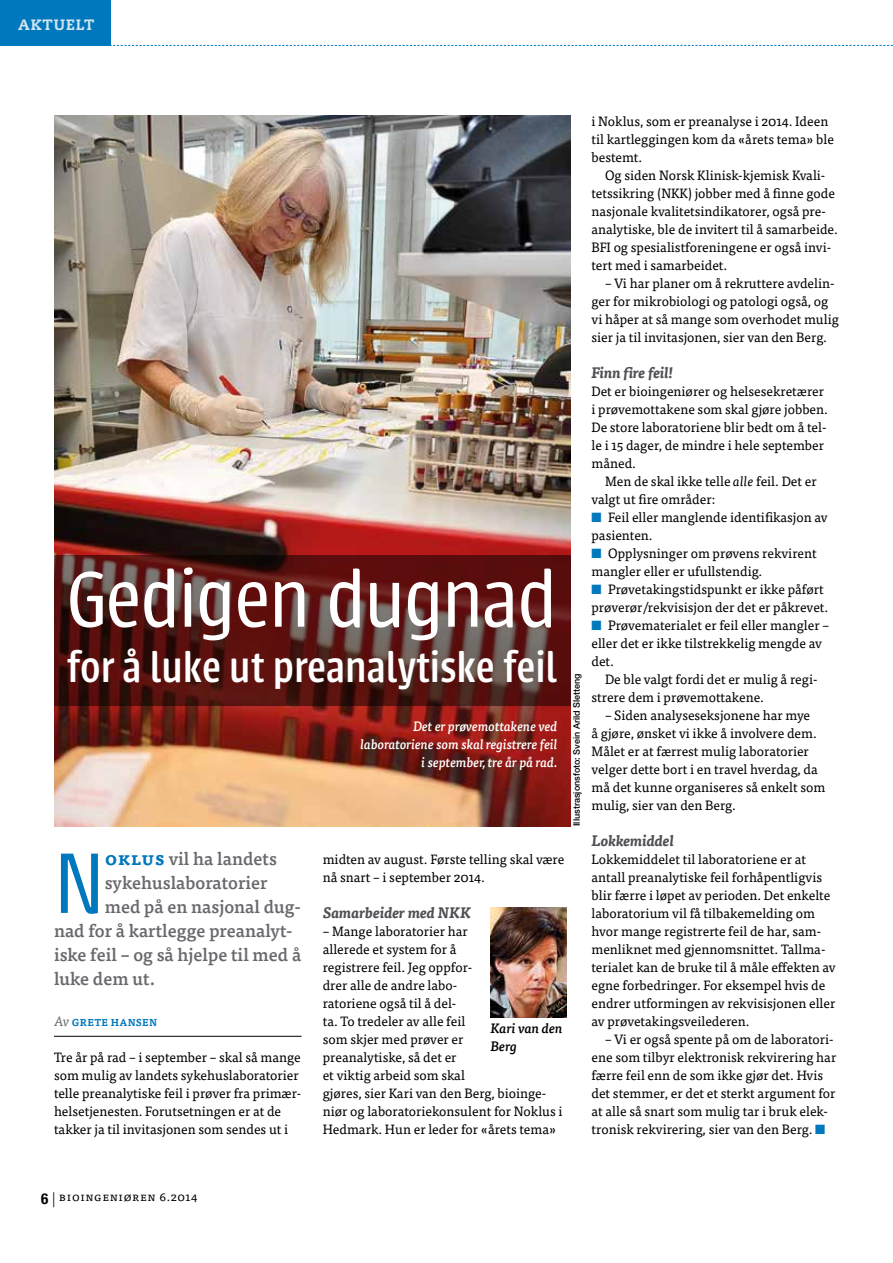
<style>
.page{position:relative;width:893px;height:1263px;background:#fff}
.page>*{position:absolute;margin:0;border:0;box-sizing:border-box;transform-origin:0 0}
.t1{font:300 94.65px "Urbana";color:#0078be}
.t2{font:300 87px "Urbana";letter-spacing:-.02em;color:#fff}
.t3{font:500 46.5px "Urbana";color:#fff;scale:.96 1}
.t4{font:500 18px "Tisa Pro";color:#69686d}
.t5{font:italic 700 15px "Tisa Pro";color:#504f54}
.t6{font:800 15px "Caecilia LT Std";letter-spacing:.065em;color:#d3e5ef}
.t7{font:13.5px/18px "Tisa Pro";color:#000}
.t8{font:italic 500 13.5px/18px "Tisa Pro";color:#fff;text-align:right;scale:.95 1}
.t9{font:italic 500 13.5px/18px "Tisa Pro";color:#000}
.t10{font:12px "Tisa Pro";letter-spacing:.05em;color:#000}
.t11{font:700 9.9px "Tisa Pro";letter-spacing:.03em;color:#0078be}
.t12{font:500 9px "Helvetica Neue LT Pro";color:#000}
.s1{font-weight:700;color:#0078be}
.s2{font-weight:400;font-style:italic;font-size:13.5px;color:#69686d}
.s3{font-style:italic}
.s4{color:#0078be}
.s5{font-family:"Helvetica Neue LT Pro";font-weight:700;font-stretch:condensed;font-size:15px}
.s6{font-family:"Helvetica Neue LT Pro";font-weight:300;font-size:15px}
</style>
<div class="page">
<div style="left:0;top:0;width:111px;height:46px;background:#0078be"></div>
<svg style="left:111px;top:45px;width:782px;height:1px"></svg>
<hr style="left:54px;top:1036px;width:247px;height:1px;background:#000">
<img style="left:54px;top:116px;width:516px;height:710px">
<img style="left:490px;top:908px;width:77px;height:109px">
<svg style="left:54px;top:555px;width:516px;height:151px;background:#571f1c"></svg>
<p class="t6" style="left:18px;top:15px;width:78px">AKTUELT</p>
<h2 class="t2" style="left:67px;top:554px;width:492px">Gedigen dugnad</h2>
<h3 class="t3" style="left:67px;top:642px;width:512px">for å luke ut preanalytiske feil</h3>
<p class="t8" style="left:361px;top:716px;width:209px">Det er prøvemottakene ved laboratoriene som skal registrere feil i september, tre år på rad.</p>
<p class="t12" style="left:571px;top:826px;width:154px;rotate:-90deg">Illustrasjonsfoto: Svein Arild Sletteng</p>
<h1 class="t1" style="left:54px;top:834px;width:52px">N</h1>
<h3 class="t4" style="left:105px;top:845px;width:174px"><span class="s1">oklus</span> vil ha landets</h3>
<h3 class="t4" style="left:105px;top:869px;width:164px">sykehuslaboratorier</h3>
<h3 class="t4" style="left:105px;top:893px;width:198px">med på en nasjonal dug-</h3>
<h3 class="t4" style="left:54px;top:917px;width:240px">nad for å kartlegge preanalyt-</h3>
<h3 class="t4" style="left:54px;top:941px;width:249px">iske feil – og så hjelpe til med å</h3>
<h3 class="t4" style="left:54px;top:965px;width:103px">luke dem ut.</h3>
<p class="t11" style="left:54px;top:1014px;width:105px"><span class="s2">Av</span> GRETE HANSEN</p>
<p class="t7" style="left:54px;top:1047px;width:249px">Tre år på rad – i september – skal så mange som mulig av landets sykehuslaboratorier telle preanalytiske feil i prøver fra primær&shy;helsetjenesten. Forutsetningen er at de takker ja til invitasjonen som sendes ut i</p>
<p class="t7" style="left:323px;top:849px;width:243px">midten av august. Første telling skal være nå snart – i september 2014.</p>
<p class="t5" style="left:323px;top:901px;width:150px">Samarbeider med NKK</p>
<p class="t7" style="left:323px;top:921px;width:241px">– Mange laboratorier har<br>allerede et system for å<br>registrere feil. Jeg oppfor-<br>drer alle de andre labo-<br>ratoriene også til å del-<br>ta. To tredeler av alle feil<br>som skjer med prøver er<br>preanalytiske, så det er<br>et viktig arbeid som skal<br>gjøres, sier Kari van den Berg, bioinge&shy;niør og laboratoriekonsulent for Noklus i<br>Hedmark. Hun er leder for «årets tema»</p>
<p class="t9" style="left:490px;top:1018px;width:74px">Kari van den<br>Berg</p>
<p class="t7" style="left:591px;top:111px;width:244px">i Noklus, som er preanalyse i 2014. Ideen til kartleggingen kom da «årets tema» ble bestemt.</p>
<p class="t7" style="left:591px;top:165px;width:248px;text-indent:13px">Og siden Norsk Klinisk-kjemisk Kvali&shy;tetssikring (NKK) jobber med å finne gode nasjonale kvalitetsindikatorer, også pre&shy;analytiske, ble de invitert til å samarbeide.<br>BFI og spesialistforeningene er også invi&shy;tert med i samarbeidet.</p>
<p class="t7" style="left:591px;top:273px;width:249px;text-indent:13px">– Vi har planer om å rekruttere avdelin&shy;ger for mikrobiologi og patologi også, og vi håper at så mange som overhodet mulig sier ja til invitasjonen, sier van den Berg.</p>
<p class="t5" style="left:591px;top:361px;width:83px">Finn fire feil!</p>
<p class="t7" style="left:591px;top:381px;width:238px">Det er bioingeniører og helsesekretærer i prøvemottakene som skal gjøre jobben.<br>De store laboratoriene blir bedt om å tel&shy;le i 15 dager, de mindre i hele september måned.</p>
<p class="t7" style="left:591px;top:471px;width:227px;text-indent:13px">Men de skal ikke telle <span class="s3">alle</span> feil. Det er valgt ut fire områder:</p>
<p class="t7" style="left:591px;top:507px;width:238px"><span class="s4">■</span> Feil eller manglende identifikasjon av pasienten.</p>
<p class="t7" style="left:591px;top:543px;width:227px"><span class="s4">■</span> Opplysninger om prøvens rekvirent mangler eller er ufullstendig.</p>
<p class="t7" style="left:591px;top:579px;width:238px"><span class="s4">■</span> Prøvetakingstidspunkt er ikke påført prøverør/rekvisisjon der det er påkrevet.</p>
<p class="t7" style="left:591px;top:615px;width:239px"><span class="s4">■</span> Prøvematerialet er feil eller mangler – eller det er ikke tilstrekkelig mengde av det.</p>
<p class="t7" style="left:591px;top:669px;width:227px;text-indent:13px">De ble valgt fordi det er mulig å regi&shy;strere dem i prøvemottakene.</p>
<p class="t7" style="left:591px;top:705px;width:235px;text-indent:13px">– Siden analyseseksjonene har mye<br>å gjøre, ønsket vi ikke å involvere dem.<br>Målet er at færrest mulig laboratorier velger dette bort i en travel hverdag, da må det kunne organiseres så enkelt som mulig, sier van den Berg.</p>
<p class="t5" style="left:591px;top:829px;width:84px">Lokkemiddel</p>
<p class="t7" style="left:591px;top:849px;width:246px">Lokkemiddelet til laboratoriene er at antall preanalytiske feil forhåpentligvis blir færre i løpet av perioden. Det enkelte laboratorium vil få tilbakemelding om hvor mange registrerte feil de har, sam&shy;menliknet med gjennomsnittet. Tallma&shy;terialet kan de bruke til å måle effekten av egne forbedringer. For eksempel hvis de endrer utformingen av rekvisisjonen eller av prøvetakingsveilederen.</p>
<p class="t7" style="left:591px;top:1029px;width:246px;text-indent:13px">– Vi er også spente på om de laboratori&shy;ene som tilbyr elektronisk rekvirering har færre feil enn de som ikke gjør det. Hvis det stemmer, er det et sterkt argument for at alle så snart som mulig tar i bruk elek&shy;tronisk rekvirering, sier van den Berg. <span class="s4">■</span></p>
<p class="t10" style="left:41px;top:1188px;width:158px"><span class="s5">6</span> <span class="s6">|</span> Bioingeniøren 6.2014</p>
</div>
